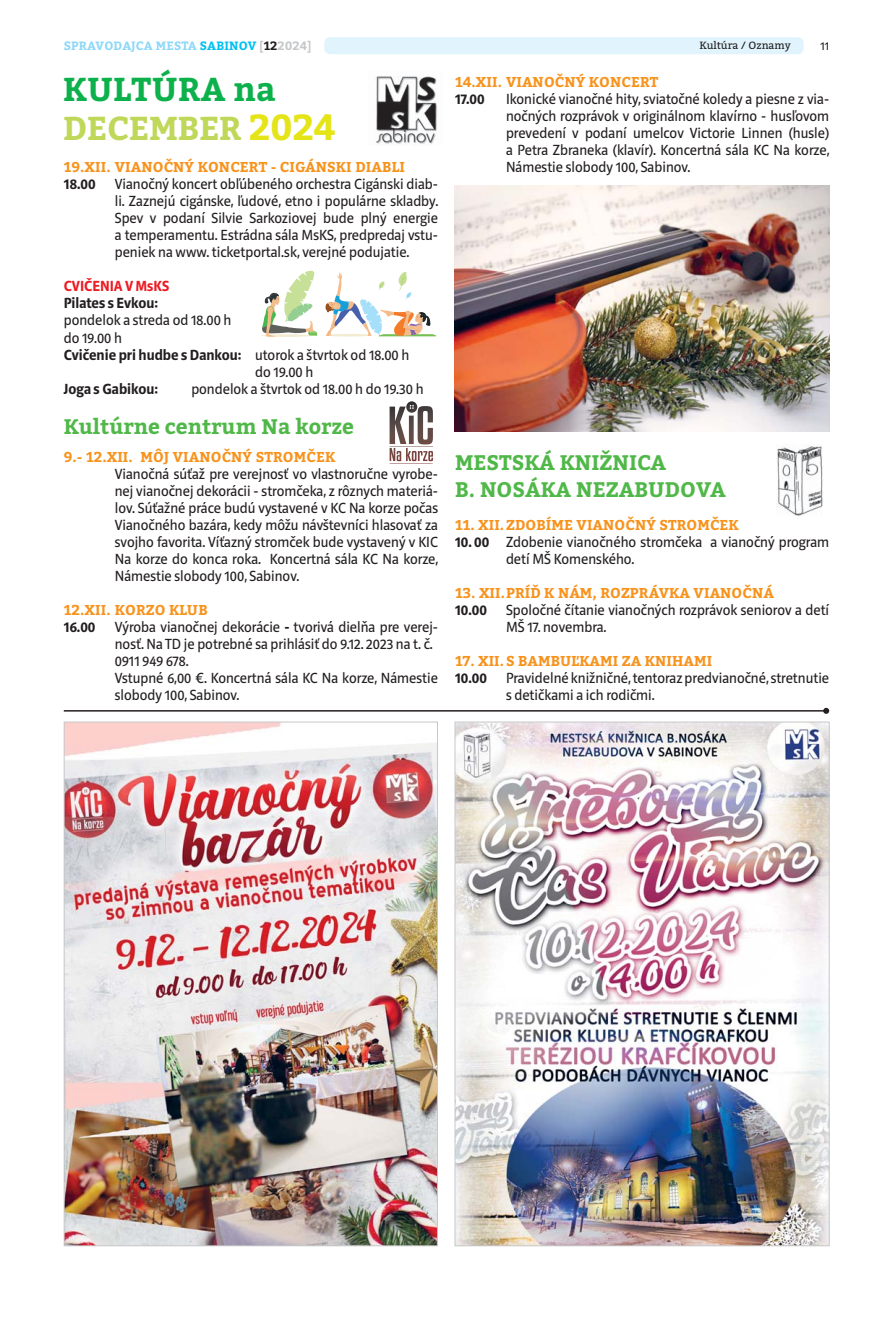
<style>
.page{position:relative;width:893px;height:1319px;background:#fff}
.page>*{position:absolute;margin:0;border:0;box-sizing:border-box;transform-origin:0 0}
.t1{font:700 33px/39px "Bitter";letter-spacing:-.005em;color:#0cb14b}
.t2{font:700 21px/27px "Bitter";color:#50b848}
.t3{font:15px/17px "Riga";color:#231f20}
.t4{font:700 15px "Riga";color:#231f20}
.t5{font:700 15px "Riga";color:#ed1c24}
.t6{font:700 14.25px "Bitter";letter-spacing:.01em;color:#f7931d}
.t7{font:700 12px "Bitter";letter-spacing:.01em;color:#8ed8f8}
.t8{font:12px "Riga";color:#231f20}
.t9{font:10.5px "Bitter";color:#231f20}
.s1{color:#00c0f3}
.s2{color:#c6c8ca}
.s3{color:#231f20}
.s4{color:#bfd85a}
.s5{font-size:36px;color:#e4e417}
.s6{font-weight:400}
.s7{font-weight:700}
</style>
<div class="page">
<div style="left:324px;top:37px;width:480px;height:17px;background:#e1f4fd;border-radius:6px"></div>
<hr style="left:64px;top:710px;width:762px;height:1px;background:#231f20">
<svg style="left:823px;top:707px;width:6px;height:6px"></svg>
<img style="left:376px;top:76px;width:61px;height:68px">
<svg style="left:261px;top:270px;width:176px;height:67px"></svg>
<img style="left:777px;top:446px;width:46px;height:70px">
<svg style="left:389px;top:401px;width:44px;height:61px"></svg>
<img style="left:457px;top:723px;width:371px;height:520px">
<img style="left:66px;top:723px;width:370px;height:520px">
<img style="left:455px;top:185px;width:374px;height:246px">
<p class="t7" style="left:64px;top:40px;width:249px">SPRAVODAJCA MESTA <span class="s1">SABINOV</span> <span class="s2">[</span><span class="s3">12</span><span class="s2">2024]</span></p>
<p class="t9" style="left:699px;top:40px;width:93px">Kultúra / Oznamy</p>
<p class="t8" style="left:820px;top:40px;width:10px">11</p>
<h1 class="t1" style="left:63px;top:72px;width:275px">KULTÚRA na<br><span class="s4">DECEMBER</span> <span class="s5">2024</span></h1>
<p class="t6" style="left:64px;top:160px;width:343px">19.XII. VIANOČNÝ KONCERT - CIGÁNSKI DIABLI</p>
<p class="t4" style="left:64px;top:177px;width:33px">18.00</p>
<p class="t3" style="left:115px;top:176px;width:325px;text-align:justify">Vianočný koncert obľúbeného orchestra Cigánski diab&shy;li. Zaznejú cigánske, ľudové, etno i populárne skladby.<br>Spev v podaní Silvie Sarkoziovej bude plný energie a temperamentu. Estrádna sála MsKS, predpredaj vstu&shy;peniek na www. ticketportal.sk, verejné podujatie.</p>
<p class="t5" style="left:64px;top:279px;width:107px">CVIČENIA V MsKS</p>
<p class="t4" style="left:64px;top:296px;width:96px">Pilates s Evkou:</p>
<p class="t3" style="left:64px;top:313px;width:169px">pondelok a streda od 18.00 h</p>
<p class="t3" style="left:64px;top:330px;width:60px">do 19.00 h</p>
<p class="t4" style="left:64px;top:347px;width:347px">Cvičenie pri hudbe s Dankou: <span class="s6">utorok a štvrtok od 18.00 h</span></p>
<p class="t3" style="left:255px;top:364px;width:60px">do 19.00 h</p>
<p class="t4" style="left:64px;top:381px;width:96px">Joga s Gabikou:</p>
<p class="t3" style="left:191px;top:381px;width:234px">pondelok a štvrtok od 18.00 h do 19.30 h</p>
<h2 class="t2" style="left:64px;top:414px;width:292px">Kultúrne centrum Na korze</h2>
<p class="t6" style="left:64px;top:449px;width:273px">9.- 12.XII. MÔJ VIANOČNÝ STROMČEK</p>
<p class="t3" style="left:115px;top:466px;width:325px;text-align:justify">Vianočná súťaž pre verejnosť vo vlastnoručne vyrobe&shy;nej vianočnej dekorácii - stromčeka, z rôznych materiá&shy;lov. Súťažné práce budú vystavené v KC Na korze počas Vianočného bazára, kedy môžu návštevníci hlasovať za svojho favorita. Víťazný stromček bude vystavený v KIC Na korze do konca roka. Koncertná sála KC Na korze, Námestie slobody 100, Sabinov.</p>
<p class="t6" style="left:64px;top:603px;width:145px">12.XII. KORZO KLUB</p>
<p class="t4" style="left:64px;top:619px;width:33px">16.00</p>
<p class="t3" style="left:115px;top:619px;width:325px">Výroba vianočnej dekorácie <span class="s7">-</span> tvorivá dielňa pre verej&shy;nosť. Na TD je potrebné sa prihlásiť do 9.12. 2023 na t. č.<br>0911 949 678.<br>Vstupné 6,00 €. Koncertná sála KC Na korze, Námestie slobody 100, Sabinov.</p>
<p class="t6" style="left:455px;top:75px;width:205px">14.XII. VIANOČNÝ KONCERT</p>
<p class="t4" style="left:455px;top:92px;width:31px">17.00</p>
<p class="t3" style="left:506px;top:91px;width:325px;text-align:justify">Ikonické vianočné hity, sviatočné koledy a piesne z via&shy;nočných rozprávok v originálnom klavírno - husľovom prevedení v podaní umelcov Victorie Linnen (husle) a Petra Zbraneka (klavír). Koncertná sála KC Na korze, Námestie slobody 100, Sabinov.</p>
<h2 class="t2" style="left:455px;top:449px;width:272px">MESTSKÁ KNIŽNICA<br>B. NOSÁKA NEZABUDOVA</h2>
<p class="t6" style="left:455px;top:518px;width:285px">11. XII. ZDOBÍME VIANOČNÝ STROMČEK</p>
<p class="t3" style="left:506px;top:534px;width:325px;text-indent:-51px"><span class="s7">10. 00</span> Zdobenie vianočného stromčeka a vianočný program detí MŠ Komenského.</p>
<p class="t6" style="left:455px;top:586px;width:320px">13. XII. PRÍĎ K NÁM, ROZPRÁVKA VIANOČNÁ</p>
<p class="t4" style="left:455px;top:602px;width:33px">10.00</p>
<p class="t3" style="left:506px;top:602px;width:325px">Spoločné čítanie vianočných rozprávok seniorov a detí<br>MŠ 17. novembra.</p>
<p class="t6" style="left:455px;top:654px;width:259px">17. XII. S BAMBUĽKAMI ZA KNIHAMI</p>
<p class="t4" style="left:455px;top:670px;width:33px">10.00</p>
<p class="t3" style="left:506px;top:670px;width:325px">Pravidelné knižničné, tentoraz predvianočné, stretnutie s detičkami a ich rodičmi.</p>
</div>
